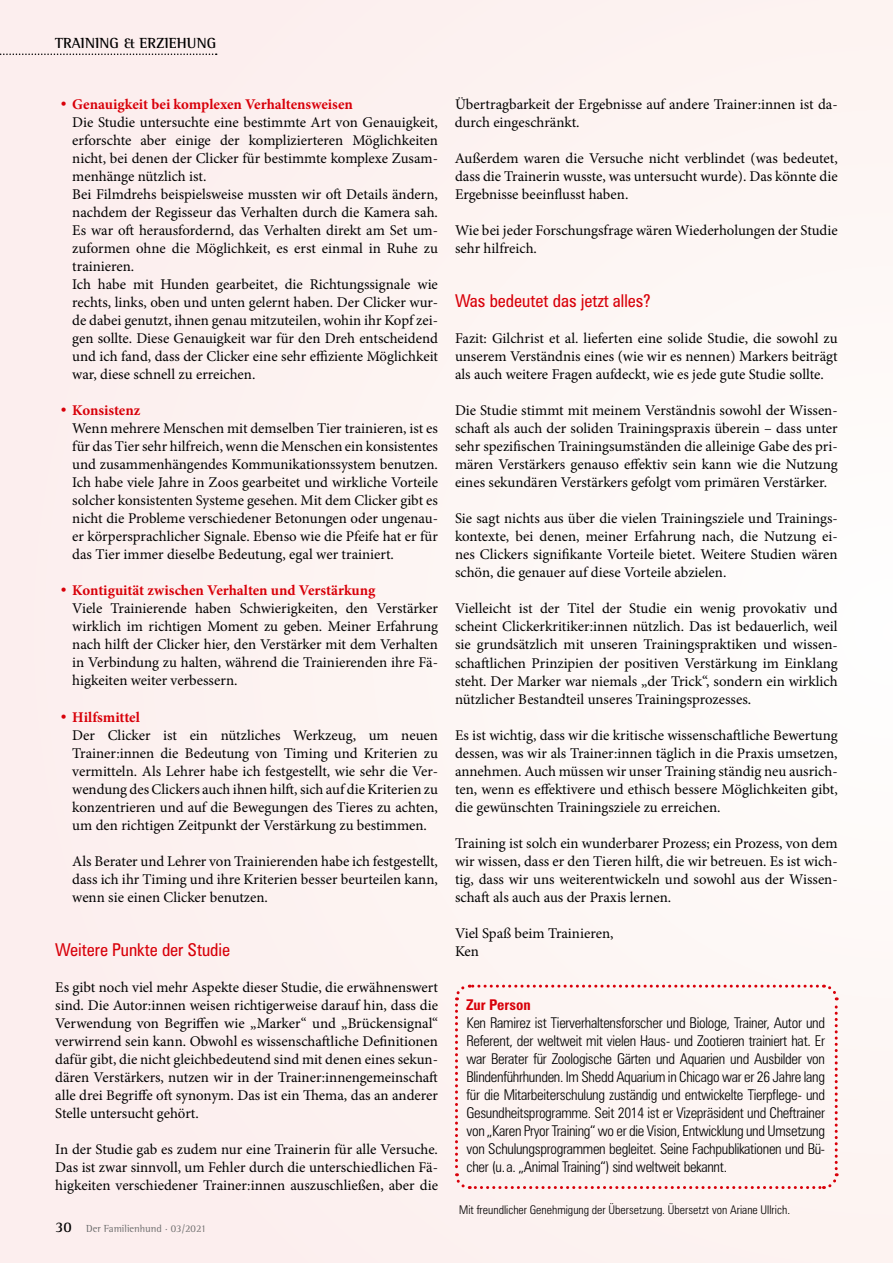
<style>
.page{position:relative;width:893px;height:1263px;background:#fdf3f1}
.page>*{position:absolute;margin:0;border:0;box-sizing:border-box;transform-origin:0 0}
.t1{font:condensed 17.7px "Zurich BT";color:#d80009}
.t2{font:700 15px "Rotis Semi Serif";color:#000}
.t3{font:14.85px/18px "Minion Pro";color:#000;text-align:justify}
.t4{font:300 condensed 14.85px/18px "Zurich BT";letter-spacing:-.02em;color:#000;text-align:justify}
.t5{font:700 condensed 14.85px "Zurich BT";color:#d80009}
.t6{font:300 condensed 12px "Zurich BT";color:#000}
.t7{font:10.5px "Rotis Semi Serif";color:#6e6e6e}
.s1{font-family:"Zurich BT";font-stretch:condensed;font-size:14.4px;color:#d80009}
.s2{font-weight:700;color:#d80009}
.s3{font-weight:700;font-size:15px;color:#000}
</style>
<div class="page">
<svg style="left:455px;top:984px;width:384px;height:205px"></svg>
<svg style="left:0;top:54px;width:217px;height:1px"></svg>
<p class="t2" style="left:55px;top:34px;width:163px">TRAINING &amp; ERZIEHUNG</p>
<p class="t3" style="left:72px;top:96px;width:367px;text-align:left;text-indent:-13px"><span class="s1">•</span> <span class="s2">Genauigkeit bei komplexen Verhaltensweisen<br></span>Die Studie untersuchte eine bestimmte Art von Genauigkeit, erforschte aber einige der komplizierteren Möglichkeiten nicht, bei denen der Clicker für bestimmte komplexe Zusam&shy;menhänge nützlich ist.<br>Bei Filmdrehs beispielsweise mussten wir oft Details ändern, nachdem der Regisseur das Verhalten durch die Kamera sah.<br>Es war oft herausfordernd, das Verhalten direkt am Set um&shy;zuformen ohne die Möglichkeit, es erst einmal in Ruhe zu trainieren.<br>Ich habe mit Hunden gearbeitet, die Richtungssignale wie rechts, links, oben und unten gelernt haben. Der Clicker wur&shy;de dabei genutzt, ihnen genau mitzuteilen, wohin ihr Kopf zei&shy;gen sollte. Diese Genauigkeit war für den Dreh entscheidend und ich fand, dass der Clicker eine sehr effiziente Möglichkeit war, diese schnell zu erreichen.</p>
<p class="t3" style="left:72px;top:402px;width:367px;text-align:left;text-indent:-13px"><span class="s1">•</span> <span class="s2">Konsistenz<br></span>Wenn mehrere Menschen mit demselben Tier trainieren, ist es für das Tier sehr hilfreich, wenn die Menschen ein konsistentes und zusammenhängendes Kommunikationssystem benutzen.<br>Ich habe viele Jahre in Zoos gearbeitet und wirkliche Vorteile solcher konsistenten Systeme gesehen. Mit dem Clicker gibt es nicht die Probleme verschiedener Betonungen oder ungenau&shy;er körpersprachlicher Signale. Ebenso wie die Pfeife hat er für das Tier immer dieselbe Bedeutung, egal wer trainiert.</p>
<p class="t3" style="left:72px;top:582px;width:367px;text-align:left;text-indent:-13px"><span class="s1">•</span> <span class="s2">Kontiguität zwischen Verhalten und Verstärkung<br></span>Viele Trainierende haben Schwierigkeiten, den Verstärker wirklich im richtigen Moment zu geben. Meiner Erfahrung nach hilft der Clicker hier, den Verstärker mit dem Verhalten in Verbindung zu halten, während die Trainierenden ihre Fä&shy;higkeiten weiter verbessern.</p>
<p class="t3" style="left:72px;top:708px;width:367px;text-align:left;text-indent:-13px"><span class="s1">•</span> <span class="s2">Hilfsmittel<br></span>Der Clicker ist ein nützliches Werkzeug, um neuen Trainer:innen die Bedeutung von Timing und Kriterien zu vermitteln. Als Lehrer habe ich festgestellt, wie sehr die Ver&shy;wendung des Clickers auch ihnen hilft, sich auf die Kriterien zu konzentrieren und auf die Bewegungen des Tieres zu achten, um den richtigen Zeitpunkt der Verstärkung zu bestimmen.</p>
<p class="t3" style="left:72px;top:852px;width:367px">Als Berater und Lehrer von Trainierenden habe ich festgestellt, dass ich ihr Timing und ihre Kriterien besser beurteilen kann, wenn sie einen Clicker benutzen.</p>
<p class="t1" style="left:55px;top:938px;width:176px">Weitere Punkte der Studie</p>
<p class="t3" style="left:55px;top:978px;width:384px">Es gibt noch viel mehr Aspekte dieser Studie, die erwähnenswert sind. Die Autor:innen weisen richtigerweise darauf hin, dass die Verwendung von Begriffen wie „Marker“ und „Brückensignal“ verwirrend sein kann. Obwohl es wissenschaftliche Definitionen dafür gibt, die nicht gleichbedeutend sind mit denen eines sekun&shy;dären Verstärkers, nutzen wir in der Trainer:innengemeinschaft alle drei Begriffe oft synonym. Das ist ein Thema, das an anderer Stelle untersucht gehört.</p>
<p class="t3" style="left:55px;top:1140px;width:384px">In der Studie gab es zudem nur eine Trainerin für alle Versuche.<br>Das ist zwar sinnvoll, um Fehler durch die unterschiedlichen Fä&shy;higkeiten verschiedener Trainer:innen auszuschließen, aber die</p>
<p class="t7" style="left:55px;top:1222px;width:153px"><span class="s3">30</span> Der Familienhund · 03/2021</p>
<p class="t3" style="left:455px;top:96px;width:384px">Übertragbarkeit der Ergebnisse auf andere Trainer:innen ist da&shy;durch eingeschränkt.</p>
<p class="t3" style="left:455px;top:150px;width:384px">Außerdem waren die Versuche nicht verblindet (was bedeutet, dass die Trainerin wusste, was untersucht wurde). Das könnte die Ergebnisse beeinflusst haben.</p>
<p class="t3" style="left:455px;top:222px;width:384px">Wie bei jeder Forschungsfrage wären Wiederholungen der Studie sehr hilfreich.</p>
<p class="t1" style="left:455px;top:290px;width:197px">Was bedeutet das jetzt alles?</p>
<p class="t3" style="left:455px;top:330px;width:384px">Fazit: Gilchrist et al. lieferten eine solide Studie, die sowohl zu unserem Verständnis eines (wie wir es nennen) Markers beiträgt als auch weitere Fragen aufdeckt, wie es jede gute Studie sollte.</p>
<p class="t3" style="left:455px;top:402px;width:384px">Die Studie stimmt mit meinem Verständnis sowohl der Wissen&shy;schaft als auch der soliden Trainingspraxis überein – dass unter sehr spezifischen Trainingsumständen die alleinige Gabe des pri&shy;mären Verstärkers genauso effektiv sein kann wie die Nutzung eines sekundären Verstärkers gefolgt vom primären Verstärker.</p>
<p class="t3" style="left:455px;top:510px;width:384px">Sie sagt nichts aus über die vielen Trainingsziele und Trainings&shy;kontexte, bei denen, meiner Erfahrung nach, die Nutzung ei&shy;nes Clickers signifikante Vorteile bietet. Weitere Studien wären schön, die genauer auf diese Vorteile abzielen.</p>
<p class="t3" style="left:455px;top:600px;width:384px">Vielleicht ist der Titel der Studie ein wenig provokativ und scheint Clickerkritiker:innen nützlich. Das ist bedauerlich, weil sie grundsätzlich mit unseren Trainingspraktiken und wissen&shy;schaftlichen Prinzipien der positiven Verstärkung im Einklang steht. Der Marker war niemals „der Trick“, sondern ein wirklich nützlicher Bestandteil unseres Trainingsprozesses.</p>
<p class="t3" style="left:455px;top:726px;width:384px">Es ist wichtig, dass wir die kritische wissenschaftliche Bewertung dessen, was wir als Trainer:innen täglich in die Praxis umsetzen, annehmen. Auch müssen wir unser Training ständig neu ausrich&shy;ten, wenn es effektivere und ethisch bessere Möglichkeiten gibt, die gewünschten Trainingsziele zu erreichen.</p>
<p class="t3" style="left:455px;top:834px;width:384px">Training ist solch ein wunderbarer Prozess; ein Prozess, von dem wir wissen, dass er den Tieren hilft, die wir betreuen. Es ist wich&shy;tig, dass wir uns weiterentwickeln und sowohl aus der Wissen&shy;schaft als auch aus der Praxis lernen.</p>
<p class="t3" style="left:455px;top:924px;width:160px">Viel Spaß beim Trainieren,<br>Ken</p>
<p class="t5" style="left:466px;top:995px;width:66px">Zur Person</p>
<p class="t4" style="left:466px;top:1013px;width:360px">Ken Ramirez ist Tierverhaltensforscher und Biologe, Trainer, Autor und Referent, der weltweit mit vielen Haus- und Zootieren trainiert hat. Er war Berater für Zoologische Gärten und Aquarien und Ausbilder von Blindenführhunden. Im Shedd Aquarium in Chicago war er 26 Jahre lang für die Mitarbeiterschulung zuständig und entwickelte Tierpflege- und Gesundheitsprogramme. Seit 2014 ist er Vizepräsident und Cheftrainer von „Karen Pryor Training“ wo er die Vision, Entwicklung und Umsetzung von Schulungsprogrammen begleitet. Seine Fachpublikationen und Bü&shy;cher (u.a. „Animal Training“) sind weltweit bekannt.</p>
<p class="t6" style="left:459px;top:1203px;width:332px">Mit freundlicher Genehmigung der Übersetzung. Übersetzt von Ariane Ullrich.</p>
</div>
